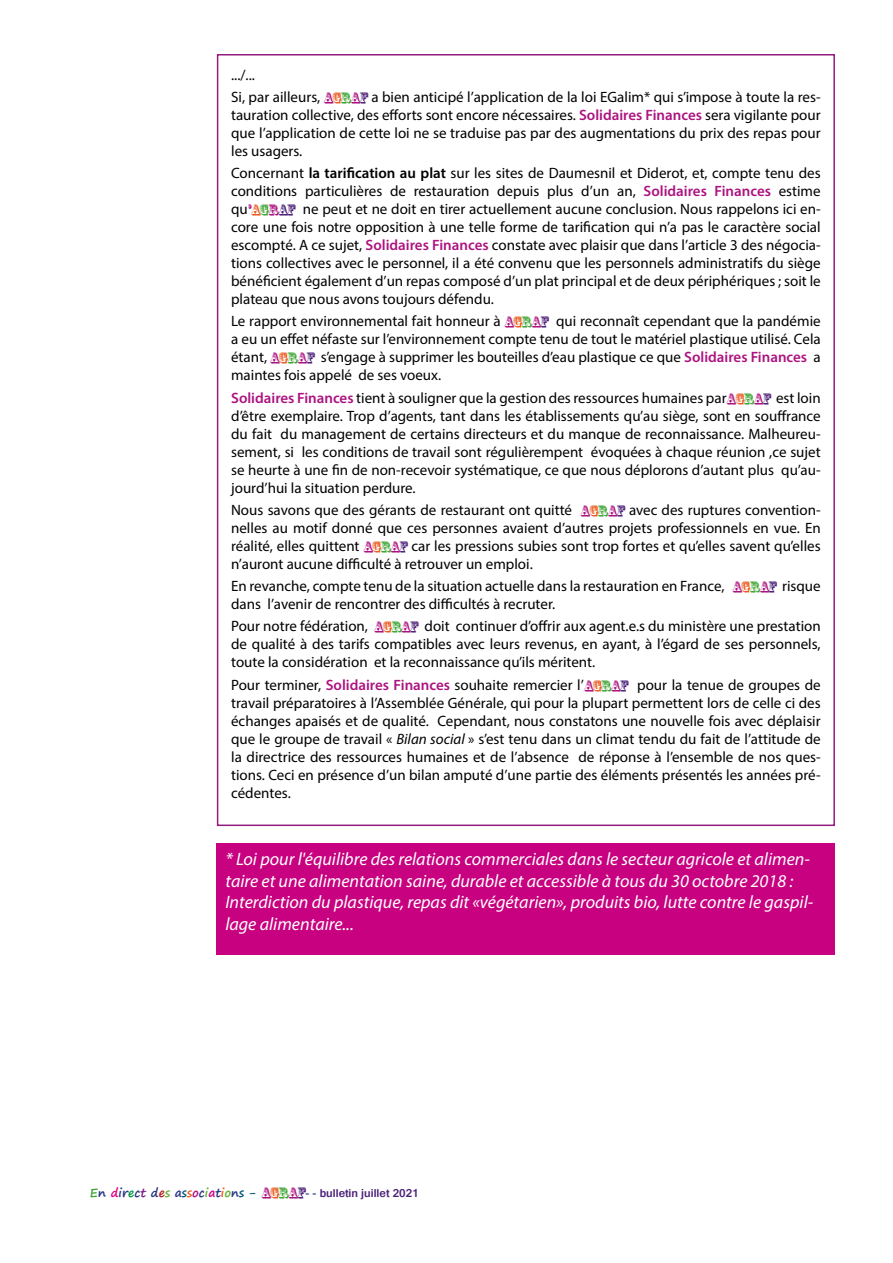
<style>
.page{position:relative;width:893px;height:1263px;background:#fff}
.page>*{position:absolute;margin:0;border:0;box-sizing:border-box;transform-origin:0 0}
.t1{font:italic 18px/21.6px "Myriad Pro";color:#fff}
.t2{font:15px/18px "Myriad Pro";color:#000;text-align:justify}
.t3{font:700 12px "Gautami";color:#4d2279}
.s1{font-family:"Rosewood Std";color:#ad1380}
.s2{font-family:"Rosewood Std";color:#eb5b1f}
.s3{font-family:"Rosewood Std";color:#3fa535}
.s4{font-family:"Rosewood Std";color:#4d2279}
.s5{font-weight:600;color:#ad1380}
.s6{font-weight:600}
.s7{font-style:italic}
.s8{font-family:"Segoe Print";color:#3fa535}
.s9{font-family:"Segoe Print";color:#283583}
.s10{font-family:"Segoe Print";color:#e6007d}
.s11{font-family:"Segoe Print";color:#009641}
.s12{font-family:"Segoe Print";color:#7a2182}
.s13{font-family:"Segoe Print";color:#b22020}
.s14{font-family:"Segoe Print";color:#62b22f}
.s15{font-family:"Segoe Print";color:#005a77}
.s16{font-family:"Segoe Print";color:#eb5b1f}
.s17{font-family:"Segoe Print";color:#ad1380}
.s18{font-family:"Segoe Print";color:#c7017f}
.s19{font-family:"Rosewood Std";font-weight:400;font-size:15px;color:#ad1380}
.s20{font-family:"Rosewood Std";font-weight:400;font-size:15px;color:#eb5b1f}
.s21{font-family:"Rosewood Std";font-weight:400;font-size:15px;color:#3fa535}
.s22{font-family:"Rosewood Std";font-weight:400;font-size:15px}
.s23{color:#283583}
</style>
<div class="page">
<div style="left:217px;top:843px;width:618px;height:112px;background:#c7017f"></div>
<p class="t2" style="left:231px;top:63px;width:591px;line-height:22.2px">.../...<br>Si, par ailleurs, <span class="s1">A</span><span class="s2">G</span><span class="s3">R</span><span class="s1">A</span><span class="s4">f</span> a bien anticipé l’application de la loi EGalim* qui s’impose à toute la res-</p>
<p class="t2" style="left:231px;top:105px;width:591px">tauration collective, des efforts sont encore nécessaires. <span class="s5">Solidaires Finances</span> sera vigilante pour que l’application de cette loi ne se traduise pas par des augmentations du prix des repas pour les usagers.</p>
<p class="t2" style="left:231px;top:164px;width:591px">Concernant <span class="s6">la tarification au plat</span> sur les sites de Daumesnil et Diderot, et, compte tenu des conditions particulières de restauration depuis plus d’un an, <span class="s5">Solidaires Finances</span> estime qu<span class="s1">’</span><span class="s2">A</span><span class="s3">G</span><span class="s1">R</span><span class="s4">Af</span> ne peut et ne doit en tirer actuellement aucune conclusion. Nous rappelons ici en&shy;core une fois notre opposition à une telle forme de tarification qui n’a pas le caractère social escompté. A ce sujet, <span class="s5">Solidaires Finances</span> constate avec plaisir que dans l’article 3 des négocia&shy;tions collectives avec le personnel, il a été convenu que les personnels administratifs du siège bénéficient également d’un repas composé d’un plat principal et de deux périphériques ; soit le plateau que nous avons toujours défendu.</p>
<p class="t2" style="left:231px;top:312px;width:591px">Le rapport environnemental fait honneur à <span class="s1">A</span><span class="s2">G</span><span class="s3">R</span><span class="s1">A</span><span class="s4">f</span> qui reconnaît cependant que la pandémie a eu un effet néfaste sur l’environnement compte tenu de tout le matériel plastique utilisé. Cela étant, <span class="s1">A</span><span class="s2">G</span><span class="s3">R</span><span class="s1">A</span><span class="s4">f</span> s’engage à supprimer les bouteilles d’eau plastique ce que <span class="s5">Solidaires Finances</span> a maintes fois appelé de ses voeux.</p>
<p class="t2" style="left:231px;top:388px;width:591px"><span class="s5">Solidaires Finances</span> tient à souligner que la gestion des ressources humaines par<span class="s1">A</span><span class="s2">G</span><span class="s3">R</span><span class="s1">A</span><span class="s4">f</span> est loin d’être exemplaire. Trop d’agents, tant dans les établissements qu’au siège, sont en souffrance du fait du management de certains directeurs et du manque de reconnaissance. Malheureu&shy;sement, si les conditions de travail sont régulièrempent évoquées à chaque réunion ,ce sujet se heurte à une fin de non-recevoir systématique, ce que nous déplorons d’autant plus qu’au&shy;jourd’hui la situation perdure.</p>
<p class="t2" style="left:231px;top:500px;width:591px">Nous savons que des gérants de restaurant ont quitté <span class="s1">A</span><span class="s2">G</span><span class="s3">R</span><span class="s1">A</span><span class="s4">f</span> avec des ruptures convention&shy;nelles au motif donné que ces personnes avaient d’autres projets professionnels en vue. En réalité, elles quittent <span class="s1">A</span><span class="s2">G</span><span class="s3">R</span><span class="s1">A</span><span class="s4">f</span> car les pressions subies sont trop fortes et qu’elles savent qu’elles n’auront aucune difficulté à retrouver un emploi.</p>
<p class="t2" style="left:231px;top:577px;width:591px">En revanche, compte tenu de la situation actuelle dans la restauration en France, <span class="s1">A</span><span class="s2">G</span><span class="s3">R</span><span class="s1">A</span><span class="s4">f</span> risque dans l’avenir de rencontrer des difficultés à recruter.</p>
<p class="t2" style="left:231px;top:617px;width:591px">Pour notre fédération, <span class="s1">A</span><span class="s2">G</span><span class="s3">R</span><span class="s1">A</span><span class="s4">f</span> doit continuer d’offrir aux agent.e.s du ministère une prestation de qualité à des tarifs compatibles avec leurs revenus, en ayant, à l’égard de ses personnels, toute la considération et la reconnaissance qu’ils méritent.</p>
<p class="t2" style="left:231px;top:675px;width:591px">Pour terminer, <span class="s5">Solidaires Finances</span> souhaite remercier l’<span class="s1">A</span><span class="s2">G</span><span class="s3">R</span><span class="s1">A</span><span class="s4">f</span> pour la tenue de groupes de travail préparatoires à l’Assemblée Générale, qui pour la plupart permettent lors de celle ci des échanges apaisés et de qualité. Cependant, nous constatons une nouvelle fois avec déplaisir que le groupe de travail « <span class="s7">Bilan social</span> » s’est tenu dans un climat tendu du fait de l’attitude de la directrice des ressources humaines et de l’absence de réponse à l’ensemble de nos ques&shy;tions. Ceci en présence d’un bilan amputé d’une partie des éléments présentés les années pré&shy;cédentes.</p>
<p class="t1" style="left:225px;top:848px;width:589px">* Loi pour l'équilibre des relations commerciales dans le secteur agricole et alimen&shy;taire et une alimentation saine, durable et accessible à tous du 30 octobre 2018 :<br>Interdiction du plastique, repas dit «végétarien», produits bio, lutte contre le gaspil&shy;lage alimentaire...</p>
<p class="t3" style="left:90px;top:1185px;width:331px"><span class="s8">E</span><span class="s9">n</span> <span class="s10">d</span><span class="s9">ir</span><span class="s11">e</span><span class="s9">c</span><span class="s12">t</span> <span class="s9">d</span><span class="s13">e</span><span class="s14">s</span> <span class="s9">a</span><span class="s15">s</span><span class="s16">s</span><span class="s17">o</span><span class="s9">c</span><span class="s14">i</span><span class="s18">a</span><span class="s9">t</span><span class="s16">i</span><span class="s14">o</span><span class="s9">n</span><span class="s15">s -</span> <span class="s19">A</span><span class="s20">G</span><span class="s21">R</span><span class="s19">A</span><span class="s22">f</span><span class="s23">- -</span> bulletin juillet 2021</p>
</div>
